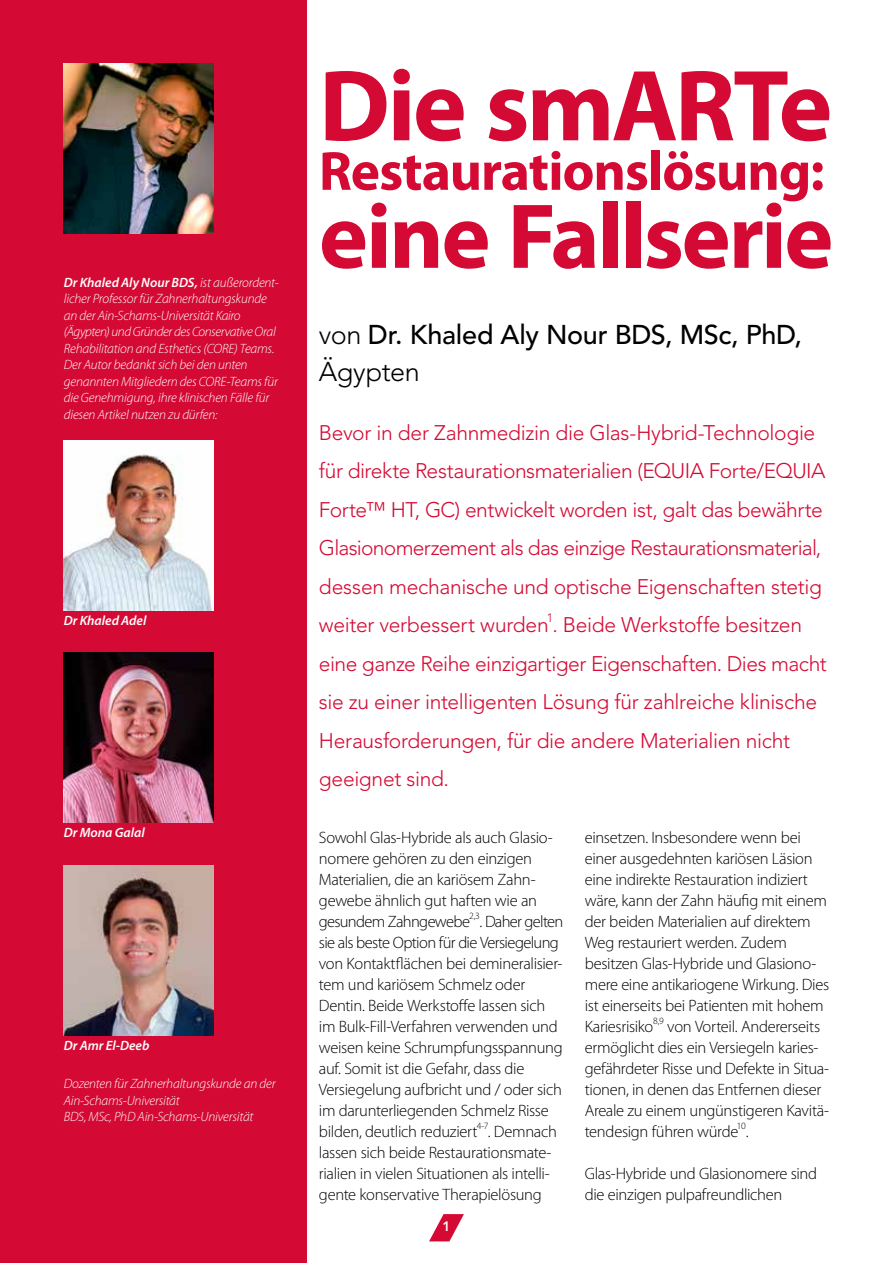
<style>
.page{position:relative;width:893px;height:1263px;background:#fff}
.page>*{position:absolute;margin:0;border:0;box-sizing:border-box;transform-origin:0 0}
.t1{font:700 102px "Myriad Pro";letter-spacing:-.025em;color:#d40a34}
.t2{font:700 93px "Myriad Pro";letter-spacing:-.025em;color:#d40a34}
.t3{font:700 55.5px "Myriad Pro";letter-spacing:-.02em;color:#d40a34}
.t4{font:500 27px/37.5px "Avenir LT Std";letter-spacing:-.01em;color:#000}
.t5{font:300 21px/38.4px "Avenir LT Std";letter-spacing:-.02em;color:#d40a34}
.t6{font:300 16.5px/21px "Myriad Pro";letter-spacing:-.02em;color:#000}
.t7{font:italic 300 13.5px/16.5px "Myriad Pro";letter-spacing:-.015em;color:#fff}
.t8{font:italic 600 13.5px "Myriad Pro";color:#fff}
.t9{font:800 13.5px "Avenir LT Std";color:#fff}
.t10{font:300 12.3px "Avenir LT Std";color:#d40a34}
.t11{font:300 9.6px "Myriad Pro";color:#000}
.s1{font-weight:600}
.s2{font-weight:300}
</style>
<div class="page">
<svg style="left:429px;top:1214px;width:35px;height:27px"></svg>
<div style="left:0;top:0;width:306px;height:1263px;background:#d40a34"></div>
<img style="left:64px;top:64px;width:150px;height:170px">
<img style="left:64px;top:440px;width:150px;height:170px">
<img style="left:64px;top:653px;width:150px;height:170px">
<img style="left:64px;top:865px;width:150px;height:170px">
<p class="t7" style="left:64px;top:274px;width:216px"><span class="s1">Dr Khaled Aly Nour BDS,</span> ist außerordent&shy;licher Professor für Zahnerhaltungskunde an der Ain-Schams-Universität Kairo (Ägypten) und Gründer des Conservative Oral Rehabilitation and Esthetics (CORE) Teams.<br>Der Autor bedankt sich bei den unten genannten Mitgliedern des CORE-Teams für die Genehmigung, ihre klinischen Fälle für diesen Artikel nutzen zu dürfen:</p>
<p class="t8" style="left:64px;top:613px;width:84px">Dr Khaled Adel</p>
<p class="t8" style="left:64px;top:825px;width:83px">Dr Mona Galal</p>
<p class="t8" style="left:64px;top:1038px;width:87px">Dr Amr El-Deeb</p>
<p class="t7" style="left:64px;top:1076px;width:213px">Dozenten für Zahnerhaltungskunde an der<br>Ain-Schams-Universität<br>BDS, MSc, PhD Ain-Schams-Universität</p>
<h1 class="t1" style="left:319px;top:49px;width:515px">Die smARTe</h1>
<h3 class="t3" style="left:319px;top:140px;width:507px">Restaurationslösung:</h3>
<h2 class="t2" style="left:319px;top:184px;width:516px">eine Fallserie</h2>
<h3 class="t4" style="left:319px;top:316px;width:485px"><span class="s2">von</span> Dr. Khaled Aly Nour BDS, MSc, PhD,<br><span class="s2">Ägypten</span></h3>
<p class="t5" style="left:319px;top:413px;width:508px">Bevor in der Zahnmedizin die Glas-Hybrid-Technologie für direkte Restaurationsmaterialien (EQUIA Forte/EQUIA Forte™ HT, GC) entwickelt worden ist, galt das bewährte Glasionomerzement als das einzige Restaurationsmaterial, dessen mechanische und optische Eigenschaften stetig weiter verbessert wurden . Beide Werkstoffe besitzen</p>
<p class="t10" style="left:547px;top:611px;width:8px">1</p>
<p class="t5" style="left:319px;top:644px;width:509px">eine ganze Reihe einzigartiger Eigenschaften. Dies macht sie zu einer intelligenten Lösung für zahlreiche klinische Herausforderungen, für die andere Materialien nicht geeignet sind.</p>
<p class="t6" style="left:319px;top:827px;width:235px">Sowohl Glas-Hybride als auch Glasio&shy;nomere gehören zu den einzigen<br>Materialien, die an kariösem Zahn&shy;gewebe ähnlich gut haften wie an gesundem Zahngewebe</p>
<p class="t11" style="left:469px;top:910px;width:12px">2,3</p>
<p class="t6" style="left:319px;top:911px;width:246px;text-indent:161px">. Daher gelten sie als beste Option für die Versiegelung von Kontaktflächen bei demineralisier&shy;tem und kariösem Schmelz oder Dentin. Beide Werkstoffe lassen sich im Bulk-Fill-Verfahren verwenden und weisen keine Schrumpfungsspannung auf. Somit ist die Gefahr, dass die Versiegelung aufbricht und / oder sich im darunterliegenden Schmelz Risse bilden, deutlich reduziert</p>
<p class="t11" style="left:477px;top:1120px;width:13px">4-7</p>
<p class="t6" style="left:319px;top:1121px;width:240px;text-indent:169px">. Demnach lassen sich beide Restaurationsmate&shy;rialien in vielen Situationen als intelli&shy;gente konservative Therapielösung</p>
<p class="t9" style="left:442px;top:1218px;width:9px">1</p>
<p class="t6" style="left:585px;top:827px;width:246px">einsetzen. Insbesondere wenn bei einer ausgedehnten kariösen Läsion eine indirekte Restauration indiziert wäre, kann der Zahn häufig mit einem der beiden Materialien auf direktem Weg restauriert werden. Zudem besitzen Glas-Hybride und Glasiono&shy;mere eine antikariogene Wirkung. Dies ist einerseits bei Patienten mit hohem Kariesrisiko</p>
<p class="t11" style="left:653px;top:1015px;width:12px">8,9</p>
<p class="t6" style="left:585px;top:1016px;width:246px;text-indent:83px">von Vorteil. Andererseits ermöglicht dies ein Versiegeln karies&shy;gefährdeter Risse und Defekte in Situa&shy;tionen, in denen das Entfernen dieser Areale zu einem ungünstigeren Kavitä&shy;tendesign führen würde .</p>
<p class="t11" style="left:737px;top:1120px;width:10px">10</p>
<p class="t6" style="left:585px;top:1163px;width:234px">Glas-Hybride und Glasionomere sind die einzigen pulpafreundlichen</p>
</div>
